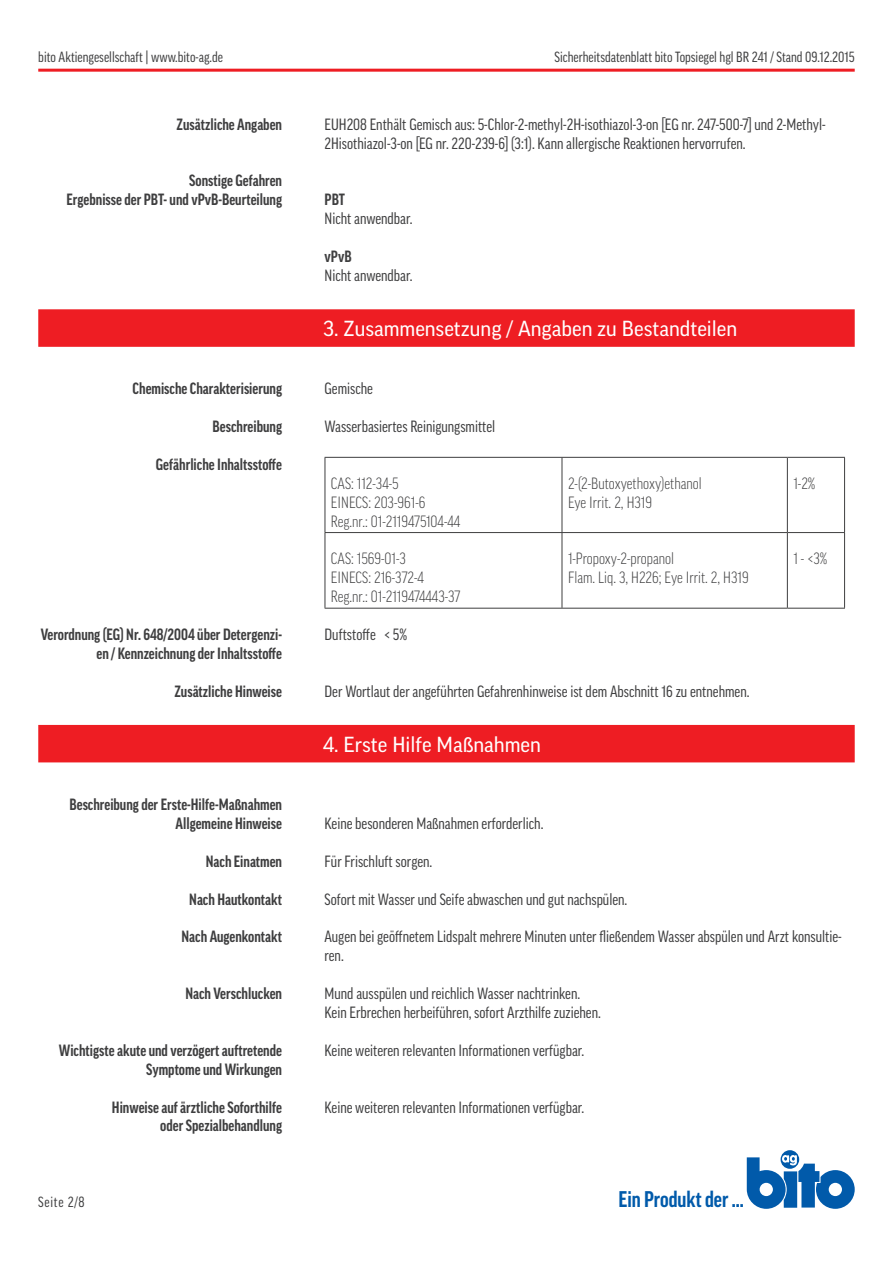
<style>
.page{position:relative;width:893px;height:1263px;background:#fff}
.page>*{position:absolute;margin:0;border:0;box-sizing:border-box;transform-origin:0 0}
.t1{font:700 condensed 21.9px "Good Pro";color:#015aaa}
.roter_Balken{font:21px "Good Pro";color:#fff}
.Inhalt{font:condensed 15.75px/18.9px "Good Pro";color:#3e3e3f}
.Auflistung{font:700 condensed 15.75px/18.9px "Good Pro";color:#3e3e3f;text-align:right}
.Inhalt-2{font:300 condensed 15.75px "Good Pro";color:#3e3e3f}
.Inhalt-3{font:700 condensed 15.75px "Good Pro";color:#3e3e3f}
.Produkt{font:condensed 14.25px "Good Pro";color:#3e3e3f}
.Adresse{font:condensed 14.25px "Good Pro";letter-spacing:.05em;color:#3e3e3f}
</style>
<div class="page">
<hr style="left:38px;top:69px;width:817px;height:3px;background:#ee1d23">
<svg style="left:781px;top:1150px;width:18px;height:19px"></svg>
<svg style="left:747px;top:1155px;width:108px;height:54px"></svg>
<hr style="left:325px;top:457px;width:237px;height:1px;background:#3e3e3f">
<hr style="left:325px;top:458px;width:1px;height:74px;background:#3e3e3f">
<hr style="left:562px;top:457px;width:225px;height:1px;background:#3e3e3f">
<hr style="left:562px;top:458px;width:1px;height:74px;background:#3e3e3f">
<hr style="left:787px;top:457px;width:58px;height:1px;background:#3e3e3f">
<hr style="left:787px;top:458px;width:1px;height:74px;background:#3e3e3f">
<hr style="left:844px;top:458px;width:1px;height:74px;background:#3e3e3f">
<hr style="left:325px;top:532px;width:237px;height:1px;background:#3e3e3f">
<hr style="left:325px;top:533px;width:1px;height:75px;background:#3e3e3f">
<hr style="left:562px;top:532px;width:225px;height:1px;background:#3e3e3f">
<hr style="left:562px;top:533px;width:1px;height:75px;background:#3e3e3f">
<hr style="left:787px;top:532px;width:58px;height:1px;background:#3e3e3f">
<hr style="left:787px;top:533px;width:1px;height:75px;background:#3e3e3f">
<hr style="left:844px;top:533px;width:1px;height:75px;background:#3e3e3f">
<hr style="left:325px;top:608px;width:237px;height:1px;background:#3e3e3f">
<hr style="left:562px;top:608px;width:225px;height:1px;background:#3e3e3f">
<hr style="left:787px;top:608px;width:58px;height:1px;background:#3e3e3f">
<div style="left:38px;top:309px;width:817px;height:38px;background:#ee1d23"></div>
<div style="left:38px;top:725px;width:817px;height:37px;background:#ee1d23"></div>
<p class="Produkt" style="left:38px;top:49px;width:186px">bito Aktiengesellschaft | www.bito-ag.de</p>
<p class="Auflistung" style="left:177px;top:115px;width:107px">Zusätzliche Angaben</p>
<p class="Auflistung" style="left:189px;top:171px;width:94px">Sonstige Gefahren</p>
<p class="Auflistung" style="left:67px;top:190px;width:217px">Ergebnisse der PBT- und vPvB-Beurteilung</p>
<p class="Auflistung" style="left:133px;top:379px;width:151px">Chemische Charakterisierung</p>
<p class="Auflistung" style="left:213px;top:417px;width:71px">Beschreibung</p>
<p class="Auflistung" style="left:156px;top:455px;width:128px">Gefährliche Inhaltsstoffe</p>
<p class="Auflistung" style="left:41px;top:625px;width:243px">Verordnung (EG) Nr. 648/2004 über Detergenzi&shy;en / Kennzeichnung der Inhaltsstoffe</p>
<p class="Auflistung" style="left:174px;top:682px;width:109px">Zusätzliche Hinweise</p>
<p class="Auflistung" style="left:70px;top:795px;width:214px">Beschreibung der Erste-Hilfe-Maßnahmen</p>
<p class="Auflistung" style="left:176px;top:814px;width:108px">Allgemeine Hinweise</p>
<p class="Auflistung" style="left:206px;top:852px;width:78px">Nach Einatmen</p>
<p class="Auflistung" style="left:189px;top:889px;width:94px">Nach Hautkontakt</p>
<p class="Auflistung" style="left:182px;top:927px;width:102px">Nach Augenkontakt</p>
<p class="Auflistung" style="left:185px;top:984px;width:98px">Nach Verschlucken</p>
<p class="Auflistung" style="left:59px;top:1041px;width:225px">Wichtigste akute und verzögert auftretende<br>Symptome und Wirkungen</p>
<p class="Auflistung" style="left:112px;top:1097px;width:172px">Hinweise auf ärztliche Soforthilfe</p>
<p class="Auflistung" style="left:160px;top:1116px;width:123px">oder Spezialbehandlung</p>
<p class="Adresse" style="left:38px;top:1194px;width:48px">Seite 2/8</p>
<p class="Produkt" style="left:554px;top:49px;width:302px">Sicherheitsdatenblatt bito Topsiegel hgl BR 241 / Stand 09.12.2015</p>
<p class="Inhalt" style="left:325px;top:115px;width:503px">EUH208 Enthält Gemisch aus: 5-Chlor-2-methyl-2H-isothiazol-3-on [EG nr. 247-500-7] und 2-Methyl-<br>2Hisothiazol-3-on [EG nr. 220-239-6] (3:1). Kann allergische Reaktionen hervorrufen.</p>
<p class="Inhalt-3" style="left:325px;top:191px;width:22px">PBT</p>
<p class="Inhalt" style="left:325px;top:209px;width:90px">Nicht anwendbar.</p>
<p class="Inhalt-3" style="left:325px;top:247px;width:29px">vPvB</p>
<p class="Inhalt" style="left:325px;top:266px;width:90px">Nicht anwendbar.</p>
<p class="roter_Balken" style="left:323px;top:317px;width:416px">3. Zusammensetzung / Angaben zu Bestandteilen</p>
<p class="Inhalt" style="left:325px;top:379px;width:50px">Gemische</p>
<p class="Inhalt" style="left:325px;top:417px;width:172px">Wasserbasiertes Reinigungsmittel</p>
<p class="Inhalt-2" style="left:331px;top:474px;width:69px">CAS: 112-34-5</p>
<p class="Inhalt-2" style="left:331px;top:493px;width:96px">EINECS: 203-961-6</p>
<p class="Inhalt-2" style="left:331px;top:512px;width:131px">Reg.nr.: 01-2119475104-44</p>
<p class="Inhalt-2" style="left:331px;top:550px;width:77px">CAS: 1569-01-3</p>
<p class="Inhalt-2" style="left:331px;top:569px;width:94px">EINECS: 216-372-4</p>
<p class="Inhalt-2" style="left:331px;top:588px;width:131px">Reg.nr.: 01-2119474443-37</p>
<p class="Inhalt" style="left:325px;top:625px;width:84px">Duftstoffe &lt; 5%</p>
<p class="Inhalt-2" style="left:568px;top:474px;width:135px">2-(2-Butoxyethoxy)ethanol</p>
<p class="Inhalt-2" style="left:568px;top:493px;width:86px">Eye Irrit. 2, H319</p>
<p class="Inhalt-2" style="left:568px;top:550px;width:108px">1-Propoxy-2-propanol</p>
<p class="Inhalt-2" style="left:568px;top:569px;width:182px">Flam. Liq. 3, H226; Eye Irrit. 2, H319</p>
<p class="Inhalt" style="left:325px;top:682px;width:426px">Der Wortlaut der angeführten Gefahrenhinweise ist dem Abschnitt 16 zu entnehmen.</p>
<p class="roter_Balken" style="left:323px;top:732px;width:219px">4. Erste Hilfe Maßnahmen</p>
<p class="Inhalt-2" style="left:793px;top:474px;width:24px">1-2%</p>
<p class="Inhalt-2" style="left:793px;top:550px;width:35px">1 - &lt;3%</p>
<p class="Inhalt" style="left:325px;top:814px;width:220px">Keine besonderen Maßnahmen erforderlich.</p>
<p class="Inhalt" style="left:325px;top:852px;width:109px">Für Frischluft sorgen.</p>
<p class="Inhalt" style="left:325px;top:889px;width:304px">Sofort mit Wasser und Seife abwaschen und gut nachspülen.</p>
<p class="Inhalt" style="left:325px;top:927px;width:519px">Augen bei geöffnetem Lidspalt mehrere Minuten unter fließendem Wasser abspülen und Arzt konsultie&shy;ren.</p>
<p class="Inhalt" style="left:325px;top:984px;width:257px">Mund ausspülen und reichlich Wasser nachtrinken.</p>
<p class="Inhalt" style="left:325px;top:1003px;width:278px">Kein Erbrechen herbeiführen, sofort Arzthilfe zuziehen.</p>
<p class="Inhalt" style="left:325px;top:1041px;width:261px">Keine weiteren relevanten Informationen verfügbar.</p>
<p class="Inhalt" style="left:325px;top:1097px;width:261px">Keine weiteren relevanten Informationen verfügbar.</p>
<h1 class="t1" style="left:618px;top:1187px;width:127px">Ein Produkt der ...</h1>
</div>
